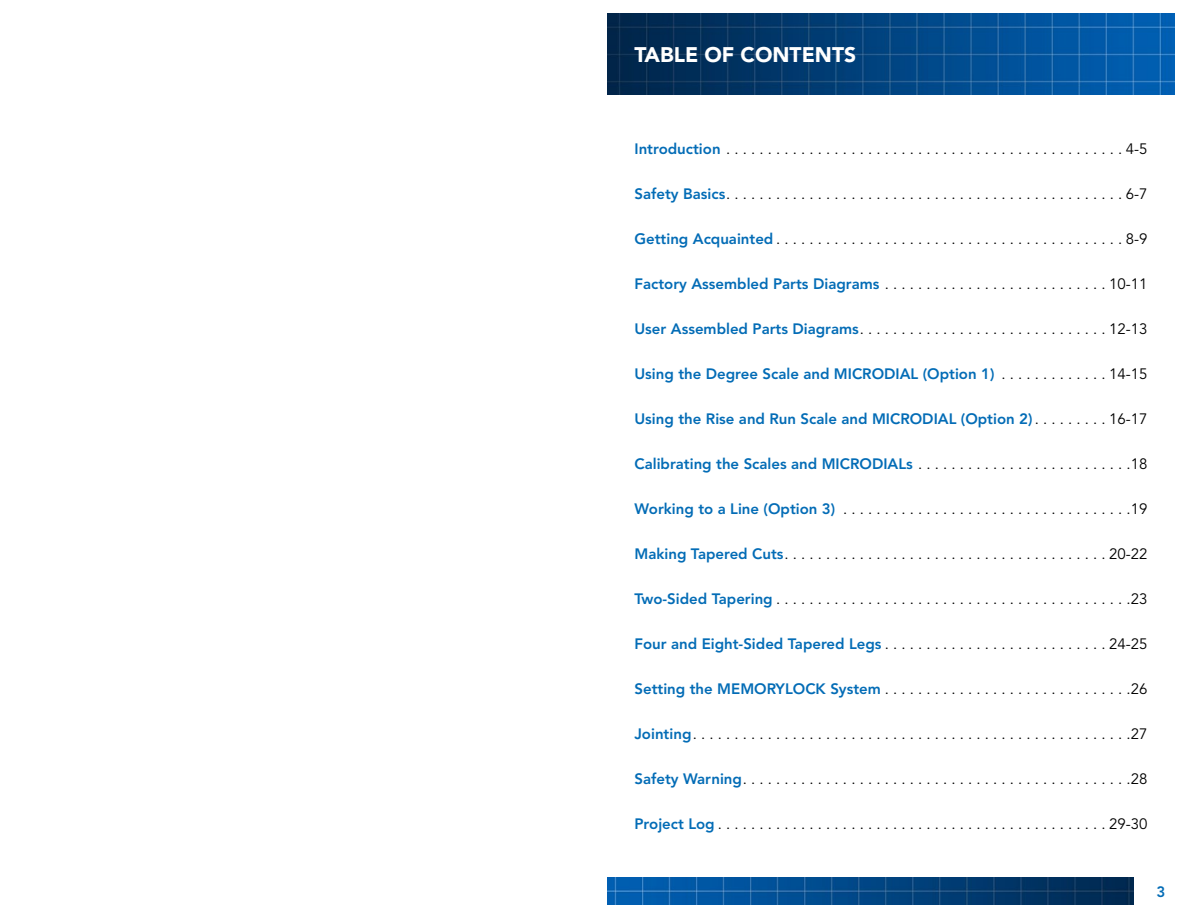
<style>
.page{position:relative;width:1188px;height:918px;background:#fff}
.page>*{position:absolute;margin:0;border:0;box-sizing:border-box;transform-origin:0 0}
.t1{font:900 21px "Avenir LT Std";color:#fff}
.t2{font:15px "Avenir LT Std";color:#000}
.t3{font:800 15px "Avenir LT Std";color:#036cb6}
.s1{font-weight:800;color:#036cb6}
.s2{font-weight:400;color:#000}
</style>
<div class="page">
<img style="left:608px;top:14px;width:566px;height:80px">
<img style="left:608px;top:878px;width:526px;height:26px">
<h1 class="t1" style="left:634px;top:42px;width:223px">TABLE OF CONTENTS</h1>
<p class="t2" style="left:634px;top:140px;width:515px"><span class="s1">Introduction</span> . . . . . . . . . . . . . . . . . . . . . . . . . . . . . . . . . . . . . . . . . . . . . . . 4-5</p>
<p class="t2" style="left:634px;top:185px;width:515px"><span class="s1">Safety Basics</span> . . . . . . . . . . . . . . . . . . . . . . . . . . . . . . . . . . . . . . . . . . . . . . . 6-7</p>
<p class="t2" style="left:634px;top:230px;width:515px"><span class="s1">Getting Acquainted</span> . . . . . . . . . . . . . . . . . . . . . . . . . . . . . . . . . . . . . . . . . 8-9</p>
<p class="t2" style="left:634px;top:275px;width:515px"><span class="s1">Factory Assembled Parts Diagrams</span> . . . . . . . . . . . . . . . . . . . . . . . . . . 10-11</p>
<p class="t2" style="left:635px;top:320px;width:515px"><span class="s1">User Assembled Parts Diagrams</span> . . . . . . . . . . . . . . . . . . . . . . . . . . . . . 12-13</p>
<p class="t3" style="left:635px;top:365px;width:515px">Using the Degree Scale and MICRODIAL (Option 1) <span class="s2">. . . . . . . . . . . . 14-15</span></p>
<p class="t3" style="left:635px;top:410px;width:515px">Using the Rise and Run Scale and MICRODIAL (Option 2) <span class="s2">. . . . . . . . 16-17</span></p>
<p class="t3" style="left:635px;top:455px;width:514px">Calibrating the Scales and MICRODIALs <span class="s2">. . . . . . . . . . . . . . . . . . . . . . . . . 18</span></p>
<p class="t2" style="left:634px;top:500px;width:514px"><span class="s1">Working to a Line (Option 3)</span> . . . . . . . . . . . . . . . . . . . . . . . . . . . . . . . . . . 19</p>
<p class="t2" style="left:634px;top:545px;width:514px"><span class="s1">Making Tapered Cuts</span> . . . . . . . . . . . . . . . . . . . . . . . . . . . . . . . . . . . . . . 20-22</p>
<p class="t2" style="left:634px;top:590px;width:515px"><span class="s1">Two-Sided Tapering</span> . . . . . . . . . . . . . . . . . . . . . . . . . . . . . . . . . . . . . . . . . . 23</p>
<p class="t2" style="left:634px;top:635px;width:514px"><span class="s1">Four and Eight-Sided Tapered Legs</span> . . . . . . . . . . . . . . . . . . . . . . . . . . 24-25</p>
<p class="t2" style="left:634px;top:680px;width:515px"><span class="s1">Setting the MEMORYLOCK System</span> . . . . . . . . . . . . . . . . . . . . . . . . . . . . . 26</p>
<p class="t2" style="left:634px;top:725px;width:515px"><span class="s1">Jointing</span> . . . . . . . . . . . . . . . . . . . . . . . . . . . . . . . . . . . . . . . . . . . . . . . . . . . . 27</p>
<p class="t2" style="left:634px;top:770px;width:515px"><span class="s1">Safety Warning</span> . . . . . . . . . . . . . . . . . . . . . . . . . . . . . . . . . . . . . . . . . . . . . . 28</p>
<p class="t2" style="left:634px;top:815px;width:514px"><span class="s1">Project Log</span> . . . . . . . . . . . . . . . . . . . . . . . . . . . . . . . . . . . . . . . . . . . . . . 29-30</p>
<p class="t3" style="left:1157px;top:883px;width:10px">3</p>
</div>
